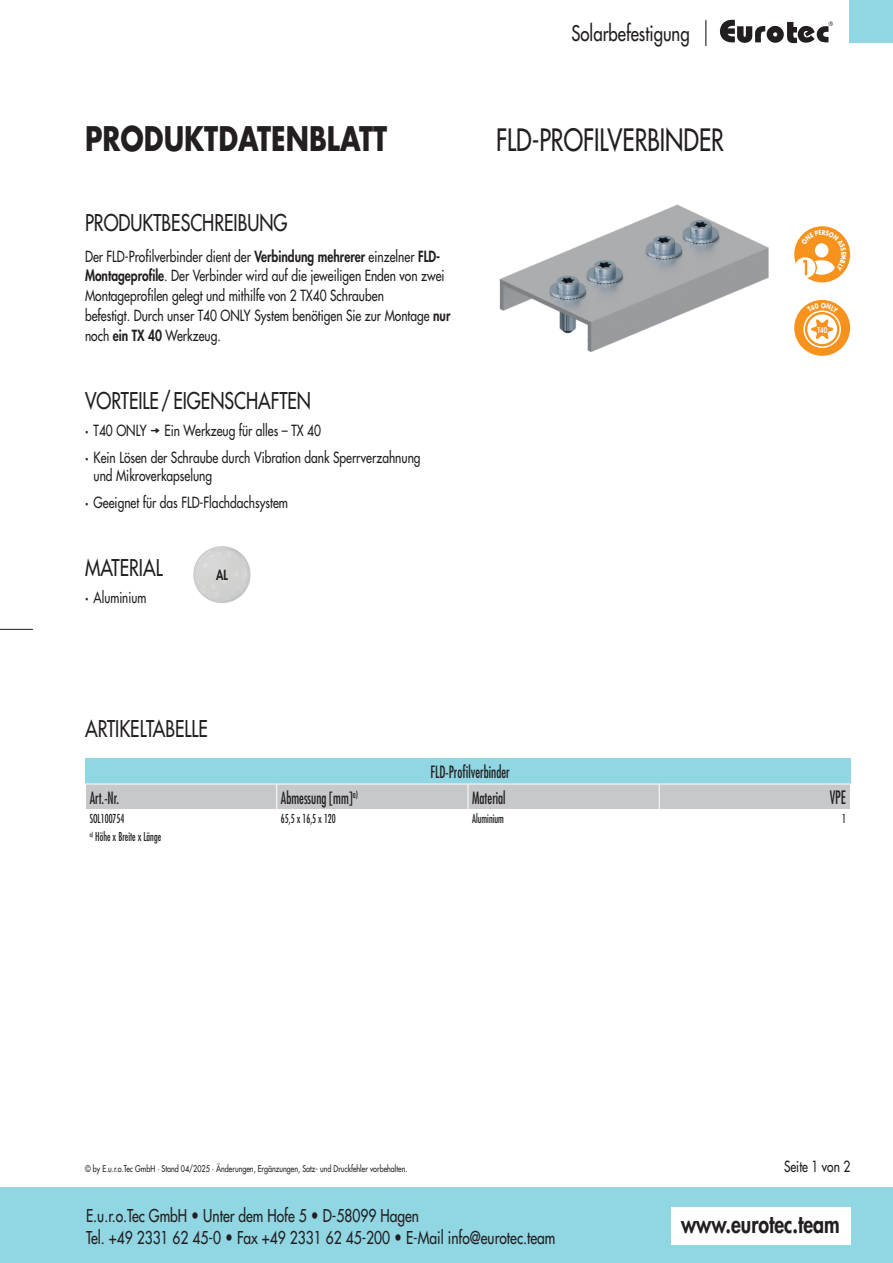
<style>
.page{position:relative;width:893px;height:1263px;background:#fff}
.page>*{position:absolute;margin:0;border:0;box-sizing:border-box;transform-origin:0 0}
.t1{font:700 33px "Futura Std";color:#231f20;scale:.8 1}
.t2{font:500 30px "Futura Std";color:#231f20;scale:.78 1}
.t3{font:800 24.3px "Futura Std";color:#231f20;scale:.8 1}
.t4{font:500 22.5px "Futura Std";color:#231f20;scale:.8 1}
.t5{font:500 21px "Futura Std";color:#231f20;scale:.8 1}
.t6{font:condensed 18px "Futura Std";color:#231f20;scale:.8 1}
.t7{font:500 17.25px/22.5px "Futura Std";color:#231f20;scale:.8 1}
.t8{font:condensed 16.5px "Futura Std";color:#231f20;scale:.8 1}
.t9{font:500 15px/19.8px "Futura Std";color:#231f20;scale:.8 1}
.t10{font:500 15px "Futura Std";color:#231f20;scale:.78 1}
.t11{font:800 13.65px "Futura Std";color:#231f20;scale:.8 1}
.t12{font:condensed 12px "Futura Std";color:#231f20;scale:.8 1}
.t13{font:500 9px "Futura Std";color:#231f20;scale:.8 1}
.t14{font:800 7.8px "Futura Std";color:#fff;scale:.8 1}
.s1{font-weight:800}
</style>
<div class="page">
<div style="left:0;top:1187px;width:893px;height:76px;background:#91d6e3"></div>
<div style="left:671px;top:1208px;width:179px;height:37px;background:#fff"></div>
<svg style="left:720px;top:20px;width:113px;height:24px"></svg>
<svg style="left:705px;top:20px;width:1px;height:26px"></svg>
<div style="left:849px;top:0;width:44px;height:43px;background:#91d6e3"></div>
<hr style="left:0;top:629px;width:33px;height:1px;background:#231f20">
<div style="left:85px;top:758px;width:765px;height:26px;background:#91d6e3"></div>
<div style="left:86px;top:784px;width:764px;height:25px;background:#c7c8ca"></div>
<img style="left:193px;top:546px;width:58px;height:57px">
<div style="left:794px;top:226px;width:56px;height:56px;background:#f7931d;border-radius:50%"></div>
<div style="left:794px;top:300px;width:56px;height:56px;background:#f7931d;border-radius:50%"></div>
<div style="left:803px;top:310px;width:38px;height:38px;border:1px solid #fff;border-radius:50%"></div>
<img style="left:499px;top:204px;width:270px;height:148px">
<svg style="left:795px;top:230px;width:52px;height:48px"></svg>
<svg style="left:807px;top:303px;width:31px;height:41px"></svg>
<h3 class="t5" style="left:572px;top:20px;width:149px">Solarbefestigung</h3>
<h1 class="t1" style="left:85px;top:116px;width:379px">PRODUKTDATENBLATT</h1>
<h2 class="t2" style="left:496px;top:121px;width:294px">FLD-PROFILVERBINDER</h2>
<h3 class="t4" style="left:85px;top:209px;width:255px">PRODUKTBESCHREIBUNG</h3>
<p class="t9" style="left:85px;top:246px;width:458px">Der FLD-Profilverbinder dient der <span class="s1">Verbindung mehrerer</span> einzelner <span class="s1">FLD-Montageprofile</span>. Der Verbinder wird auf die jeweiligen Enden von zwei Montageprofilen gelegt und mithilfe von 2 TX40 Schrauben<br>befestigt. Durch unser T40 ONLY System benötigen Sie zur Montage <span class="s1">nur </span>noch <span class="s1">ein TX 40</span> Werkzeug.</p>
<h3 class="t4" style="left:85px;top:387px;width:284px">VORTEILE/EIGENSCHAFTEN</h3>
<p class="t9" style="left:85px;top:417px;width:421px;line-height:27px"><span class="s1">·</span> T40 ONLY Ein Werkzeug für alles – TX 40<br><span class="s1">·</span> Kein Lösen der Schraube durch Vibration dank Sperrverzahnung</p>
<p class="t9" style="left:85px;top:462px;width:255px;line-height:27px;text-indent:9px">und Mikroverkapselung<br><span class="s1">·</span> Geeignet für das FLD-Flachdachsystem</p>
<h3 class="t4" style="left:85px;top:554px;width:99px">MATERIAL</h3>
<p class="t10" style="left:85px;top:588px;width:80px"><span class="s1">·</span> Aluminium</p>
<p class="t11" style="left:216px;top:567px;width:16px">AL</p>
<h3 class="t4" style="left:85px;top:715px;width:155px">ARTIKELTABELLE</h3>
<p class="t8" style="left:430px;top:762px;width:100px">FLD-Profilverbinder</p>
<p class="t14" style="left:817px;top:325px;width:14px">T40</p>
<p class="t8" style="left:90px;top:787px;width:38px">Art.-Nr.</p>
<p class="t8" style="left:281px;top:787px;width:98px">Abmessung [mm]<sup>a)</sup></p>
<p class="t8" style="left:472px;top:787px;width:43px">Material</p>
<p class="t6" style="left:830px;top:787px;width:22px">VPE</p>
<p class="t12" style="left:90px;top:811px;width:45px">SOL100754</p>
<p class="t12" style="left:281px;top:811px;width:70px">65,5 x 16,5 x 120</p>
<p class="t12" style="left:472px;top:811px;width:41px">Aluminium</p>
<p class="t12" style="left:842px;top:811px;width:6px">1</p>
<p class="t12" style="left:90px;top:829px;width:91px"><sup>a)</sup> Höhe x Breite x Länge</p>
<p class="t13" style="left:85px;top:1163px;width:405px">© by E.u.r.o.Tec GmbH · Stand 04/2025 · Änderungen, Ergänzungen, Satz- und Druckfehler vorbehalten.</p>
<p class="t7" style="left:86px;top:1204px;width:588px">E.u.r.o.Tec GmbH <span class="s1">•</span> Unter dem Hofe 5 <span class="s1">•</span> D-58099 Hagen<br>Tel. +49 2331 62 45-0 <span class="s1">•</span> Fax +49 2331 62 45-200 <span class="s1">•</span> E-Mail info@eurotec.team</p>
<p class="t9" style="left:784px;top:1157px;width:85px">Seite 1 von 2</p>
<h3 class="t3" style="left:681px;top:1208px;width:200px">www.eurotec.team</h3>
</div>
